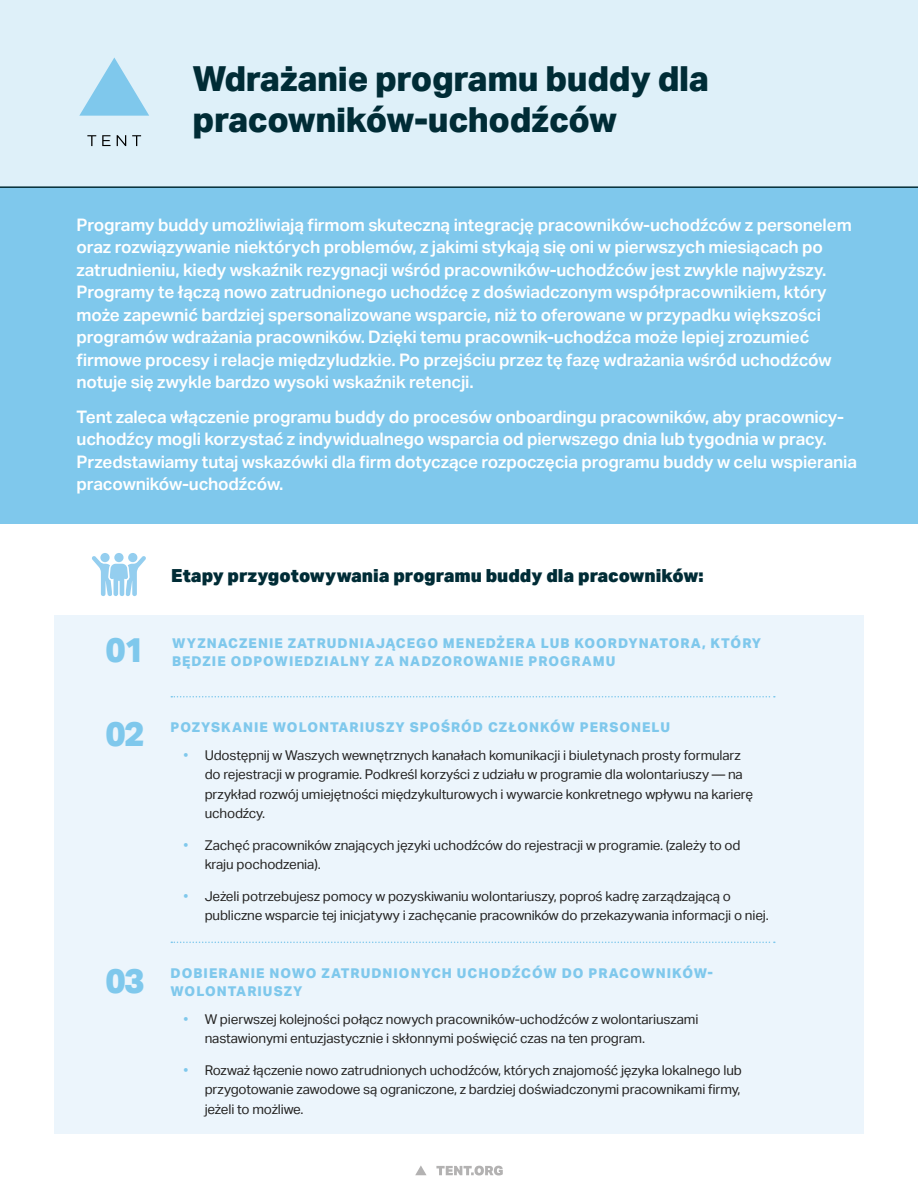
<style>
.page{position:relative;width:918px;height:1188px;background:#fff}
.page>*{position:absolute;margin:0;border:0;box-sizing:border-box;transform-origin:0 0}
.t1{font:800 34.5px/40.5px "Aktiv Grotesk";letter-spacing:-.01em;color:#002c36}
.t2{font:800 34.5px "Aktiv Grotesk";color:#7fc8ec}
.t3{font:900 18px "Aktiv Grotesk";color:#002c36}
.t4{font:600 17.25px/22.5px "Aktiv Grotesk";letter-spacing:-.01em;color:#fff}
.t5{font:13.5px/19.5px "Aktiv Grotesk";letter-spacing:-.01em;color:#242322}
.t6{font:800 13.5px/18px "Aktiv Grotesk";letter-spacing:.075em;color:#7fc8ec}
.s1{color:#7fc8ec}
</style>
<div class="page">
<svg style="left:415px;top:1165px;width:12px;height:10px"></svg>
<svg style="left:436px;top:1166px;width:67px;height:9px"></svg>
<div style="left:54px;top:616px;width:810px;height:518px;background:#ecf5fc"></div>
<div style="left:0;top:0;width:918px;height:360px;background:#def0f9"></div>
<svg style="left:87px;top:135px;width:9px;height:11px"></svg>
<svg style="left:102px;top:135px;width:9px;height:11px"></svg>
<svg style="left:117px;top:135px;width:9px;height:11px"></svg>
<svg style="left:132px;top:135px;width:9px;height:11px"></svg>
<svg style="left:79px;top:58px;width:70px;height:58px"></svg>
<div style="left:0;top:188px;width:918px;height:336px;background:#7fc8ec"></div>
<hr style="left:0;top:186px;width:918px;height:2px;background:#002c36">
<svg style="left:92px;top:556px;width:54px;height:40px"></svg>
<div style="left:100px;top:553px;width:10px;height:9px;background:#94ceef;border-radius:50%"></div>
<div style="left:128px;top:553px;width:9px;height:9px;background:#94ceef;border-radius:50%"></div>
<div style="left:114px;top:553px;width:10px;height:9px;background:#94ceef;border-radius:50%"></div>
<svg style="left:171px;top:696px;width:604px;height:2px"></svg>
<svg style="left:171px;top:942px;width:604px;height:1px"></svg>
<h1 class="t1" style="left:193px;top:58px;width:518px">Wdrażanie programu buddy dla pracowników-uchodźców</h1>
<p class="t4" style="left:77px;top:213px;width:777px">Programy buddy umożliwiają firmom skuteczną integrację pracowników-uchodźców z personelem oraz rozwiązywanie niektórych problemów, z jakimi stykają się oni w pierwszych miesiącach po zatrudnieniu, kiedy wskaźnik rezygnacji wśród pracowników-uchodźców jest zwykle najwyższy.<br>Programy te łączą nowo zatrudnionego uchodźcę z doświadczonym współpracownikiem, który może zapewnić bardziej spersonalizowane wsparcie, niż to oferowane w przypadku większości programów wdrażania pracowników. Dzięki temu pracownik-uchodźca może lepiej zrozumieć firmowe procesy i relacje międzyludzkie. Po przejściu przez tę fazę wdrażania wśród uchodźców notuje się zwykle bardzo wysoki wskaźnik retencji.</p>
<p class="t4" style="left:77px;top:405px;width:782px">Tent zaleca włączenie programu buddy do procesów onboardingu pracowników, aby pracownicy&shy;uchodźcy mogli korzystać z indywidualnego wsparcia od pierwszego dnia lub tygodnia w pracy.<br>Przedstawiamy tutaj wskazówki dla firm dotyczące rozpoczęcia programu buddy w celu wspierania pracowników-uchodźców.</p>
<p class="t3" style="left:171px;top:564px;width:534px">Etapy przygotowywania programu buddy dla pracowników:</p>
<h1 class="t2" style="left:106px;top:628px;width:41px">01</h1>
<p class="t6" style="left:172px;top:634px;width:591px">WYZNACZENIE ZATRUDNIAJĄCEGO MENEDŻERA LUB KOORDYNATORA, KTÓRY<br>BĘDZIE ODPOWIEDZIALNY ZA NADZOROWANIE PROGRAMU</p>
<h1 class="t2" style="left:106px;top:712px;width:41px">02</h1>
<p class="t6" style="left:171px;top:718px;width:501px">POZYSKANIE WOLONTARIUSZY SPOŚRÓD CZŁONKÓW PERSONELU</p>
<p class="t5" style="left:205px;top:746px;width:550px;text-indent:-21px"><span class="s1">•</span> Udostępnij w Waszych wewnętrznych kanałach komunikacji i biuletynach prosty formularz do rejestracji w programie. Podkreśl korzyści z udziału w programie dla wolontariuszy — na przykład rozwój umiejętności międzykulturowych i wywarcie konkretnego wpływu na karierę uchodźcy.</p>
<p class="t5" style="left:205px;top:836px;width:537px;text-indent:-21px"><span class="s1">•</span> Zachęć pracowników znających języki uchodźców do rejestracji w programie. (zależy to od kraju pochodzenia).</p>
<p class="t5" style="left:205px;top:887px;width:566px;text-indent:-21px"><span class="s1">•</span> Jeżeli potrzebujesz pomocy w pozyskiwaniu wolontariuszy, poproś kadrę zarządzającą o publiczne wsparcie tej inicjatywy i zachęcanie pracowników do przekazywania informacji o niej.</p>
<h1 class="t2" style="left:106px;top:959px;width:41px">03</h1>
<p class="t6" style="left:171px;top:964px;width:544px">DOBIERANIE NOWO ZATRUDNIONYCH UCHODŹCÓW DO PRACOWNIKÓW-<br>WOLONTARIUSZY</p>
<p class="t5" style="left:205px;top:1010px;width:495px;text-indent:-21px"><span class="s1">•</span> W pierwszej kolejności połącz nowych pracowników-uchodźców z wolontariuszami nastawionymi entuzjastycznie i skłonnymi poświęcić czas na ten program.</p>
<p class="t5" style="left:205px;top:1061px;width:539px;text-align:justify;text-indent:-21px"><span class="s1">•</span> Rozważ łączenie nowo zatrudnionych uchodźców, których znajomość języka lokalnego lub przygotowanie zawodowe są ograniczone, z bardziej doświadczonymi pracownikami firmy, jeżeli to możliwe.</p>
</div>
